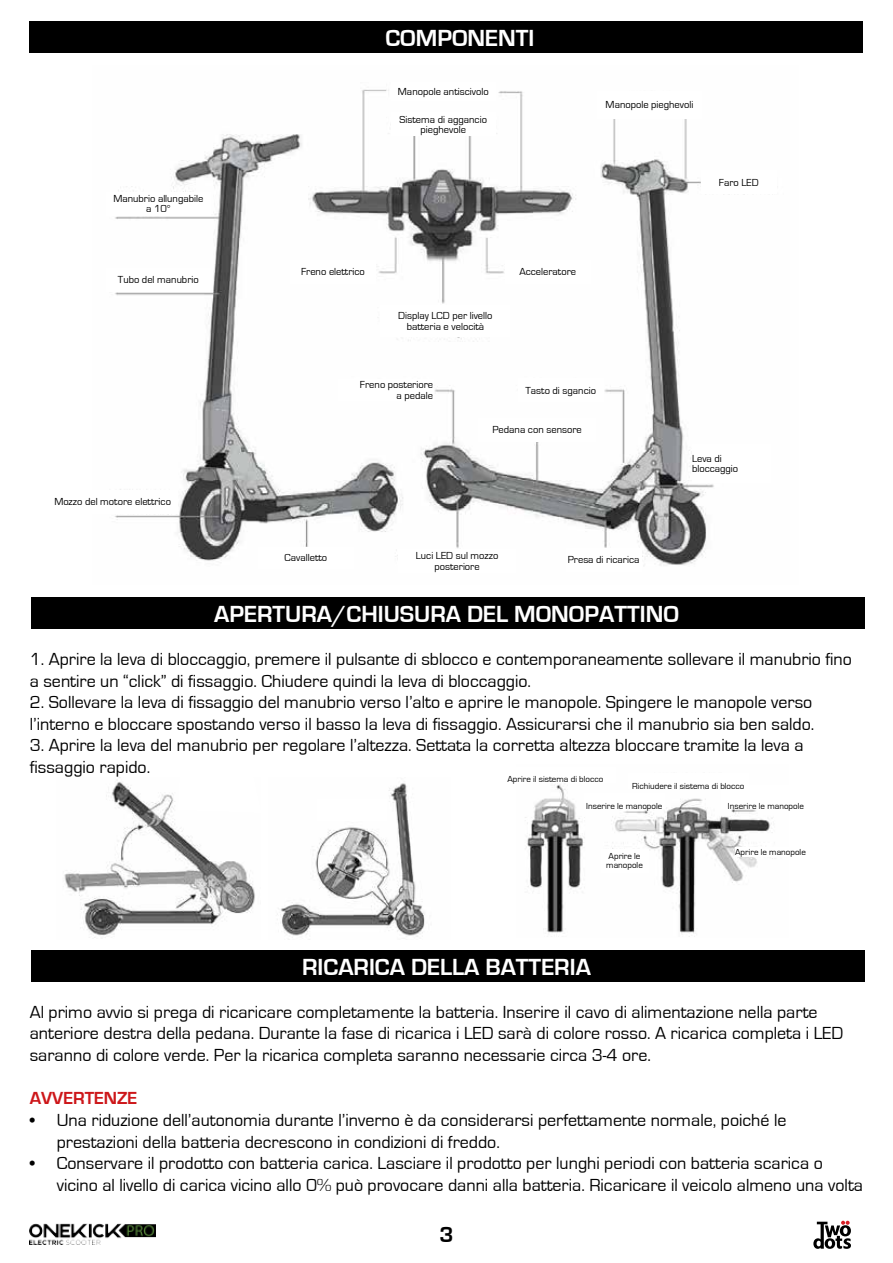
<style>
.page{position:relative;width:893px;height:1263px;background:#fff}
.page>*{position:absolute;margin:0;border:0;box-sizing:border-box;transform-origin:0 0}
.t1{font:700 24px "Eurostile";color:#fff}
.t2{font:700 22.5px "Eurostile";color:#000}
.t3{font:18px/21.6px "Eurostile";color:#000}
.t4{font:700 18px "Eurostile";color:#cd171a}
.t5{font:10.5px/10.5px "Eurostile";color:#000;text-align:center}
.t6{font:9px/9px "Eurostile";color:#000}
</style>
<div class="page">
<svg style="left:813px;top:1221px;width:38px;height:28px"></svg>
<img style="left:30px;top:1224px;width:125px;height:21px">
<div style="left:29px;top:21px;width:833px;height:32px;background:#000"></div>
<div style="left:31px;top:597px;width:833px;height:32px;background:#000"></div>
<div style="left:31px;top:950px;width:833px;height:32px;background:#000"></div>
<img style="left:115px;top:89px;width:630px;height:477px">
<img style="left:64px;top:777px;width:191px;height:161px">
<img style="left:277px;top:783px;width:148px;height:157px">
<img style="left:525px;top:783px;width:248px;height:154px">
<div style="left:391px;top:83px;width:104px;height:18px;background:#fff"></div>
<div style="left:391px;top:113px;width:104px;height:23px;background:#fff"></div>
<div style="left:505px;top:260px;width:85px;height:23px;background:#fff"></div>
<div style="left:518px;top:378px;width:86px;height:24px;background:#fff"></div>
<div style="left:566px;top:548px;width:75px;height:23px;background:#fff"></div>
<div style="left:398px;top:549px;width:118px;height:23px;background:#fff"></div>
<div style="left:478px;top:418px;width:118px;height:23px;background:#fff"></div>
<div style="left:692px;top:444px;width:78px;height:39px;background:#fff"></div>
<div style="left:290px;top:260px;width:86px;height:23px;background:#fff"></div>
<div style="left:106px;top:268px;width:104px;height:23px;background:#fff"></div>
<div style="left:106px;top:192px;width:104px;height:23px;background:#fff"></div>
<div style="left:381px;top:305px;width:129px;height:32px;background:#fff"></div>
<div style="left:258px;top:547px;width:95px;height:21px;background:#fff"></div>
<div style="left:338px;top:379px;width:95px;height:22px;background:#fff"></div>
<div style="left:48px;top:490px;width:130px;height:23px;background:#fff"></div>
<div style="left:597px;top:91px;width:105px;height:28px;background:#fff"></div>
<div style="left:701px;top:171px;width:76px;height:23px;background:#fff"></div>
<div style="left:735px;top:847px;width:88px;height:9px;background:#fff"></div>
<div style="left:722px;top:786px;width:88px;height:23px;background:#fff"></div>
<div style="left:584px;top:794px;width:80px;height:15px;background:#fff"></div>
<div style="left:628px;top:773px;width:120px;height:16px;background:#fff"></div>
<div style="left:601px;top:849px;width:47px;height:23px;background:#fff"></div>
<p class="t5" style="left:113px;top:193px;width:91px">Manubrio allungabile a 10°</p>
<p class="t5" style="left:118px;top:275px;width:82px">Tubo del manubrio</p>
<p class="t5" style="left:54px;top:497px;width:118px">Mozzo del motore elettrico</p>
<h1 class="t1" style="left:385px;top:25px;width:150px">COMPONENTI</h1>
<p class="t5" style="left:398px;top:87px;width:92px">Manopole antiscivolo</p>
<p class="t5" style="left:400px;top:114px;width:89px">Sistema di aggancio pieghevole</p>
<p class="t5" style="left:606px;top:100px;width:89px">Manopole pieghevoli</p>
<p class="t5" style="left:719px;top:177px;width:41px">Faro LED</p>
<p class="t5" style="left:301px;top:267px;width:65px">Freno elettrico</p>
<p class="t5" style="left:398px;top:311px;width:96px">Display LCD per livello batteria e velocità</p>
<p class="t5" style="left:360px;top:380px;width:75px;text-align:right">Freno posteriore a pedale</p>
<p class="t5" style="left:519px;top:267px;width:58px">Acceleratore</p>
<p class="t5" style="left:525px;top:385px;width:72px">Tasto di sgancio</p>
<p class="t5" style="left:492px;top:424px;width:91px">Pedana con sensore</p>
<p class="t5" style="left:692px;top:453px;width:48px;text-align:left">Leva di bloccaggio</p>
<p class="t5" style="left:285px;top:553px;width:44px">Cavalletto</p>
<p class="t5" style="left:416px;top:550px;width:84px">Luci LED sul mozzo posteriore</p>
<p class="t5" style="left:568px;top:555px;width:73px">Presa di ricarica</p>
<h1 class="t1" style="left:214px;top:601px;width:466px">APERTURA/CHIUSURA DEL MONOPATTINO</h1>
<p class="t3" style="left:30px;top:649px;width:824px">1. Aprire la leva di bloccaggio, premere il pulsante di sblocco e contemporaneamente sollevare il manubrio fino a sentire un “click” di fissaggio. Chiudere quindi la leva di bloccaggio.</p>
<p class="t3" style="left:30px;top:692px;width:786px">2. Sollevare la leva di fissaggio del manubrio verso l’alto e aprire le manopole. Spingere le manopole verso l’interno e bloccare spostando verso il basso la leva di fissaggio. Assicurarsi che il manubrio sia ben saldo.</p>
<p class="t3" style="left:30px;top:735px;width:775px">3. Aprire la leva del manubrio per regolare l’altezza. Settata la corretta altezza bloccare tramite la leva a fissaggio rapido.</p>
<p class="t6" style="left:507px;top:775px;width:97px">Aprire il sistema di blocco</p>
<p class="t6" style="left:632px;top:781px;width:114px">Richiudere il sistema di blocco</p>
<p class="t6" style="left:586px;top:802px;width:77px">Inserire le manopole</p>
<p class="t6" style="left:728px;top:802px;width:77px">Inserire le manopole</p>
<p class="t6" style="left:606px;top:852px;width:38px">Aprire le manopole</p>
<p class="t6" style="left:735px;top:847px;width:72px">Aprire le manopole</p>
<h1 class="t1" style="left:302px;top:954px;width:290px">RICARICA DELLA BATTERIA</h1>
<p class="t3" style="left:30px;top:1001px;width:815px">Al primo avvio si prega di ricaricare completamente la batteria. Inserire il cavo di alimentazione nella parte anteriore destra della pedana. Durante la fase di ricarica i LED sarà di colore rosso. A ricarica completa i LED saranno di colore verde. Per la ricarica completa saranno necessarie circa 3-4 ore.</p>
<p class="t4" style="left:30px;top:1088px;width:109px">AVVERTENZE</p>
<p class="t3" style="left:57px;top:1109px;width:731px;text-indent:-27px">• Una riduzione dell’autonomia durante l’inverno è da considerarsi perfettamente normale, poiché le prestazioni della batteria decrescono in condizioni di freddo.</p>
<p class="t3" style="left:57px;top:1153px;width:808px;text-indent:-27px">• Conservare il prodotto con batteria carica. Lasciare il prodotto per lunghi periodi con batteria scarica o vicino al livello di carica vicino allo 0% può provocare danni alla batteria. Ricaricare il veicolo almeno una volta</p>
<p class="t2" style="left:439px;top:1222px;width:16px">3</p>
</div>
